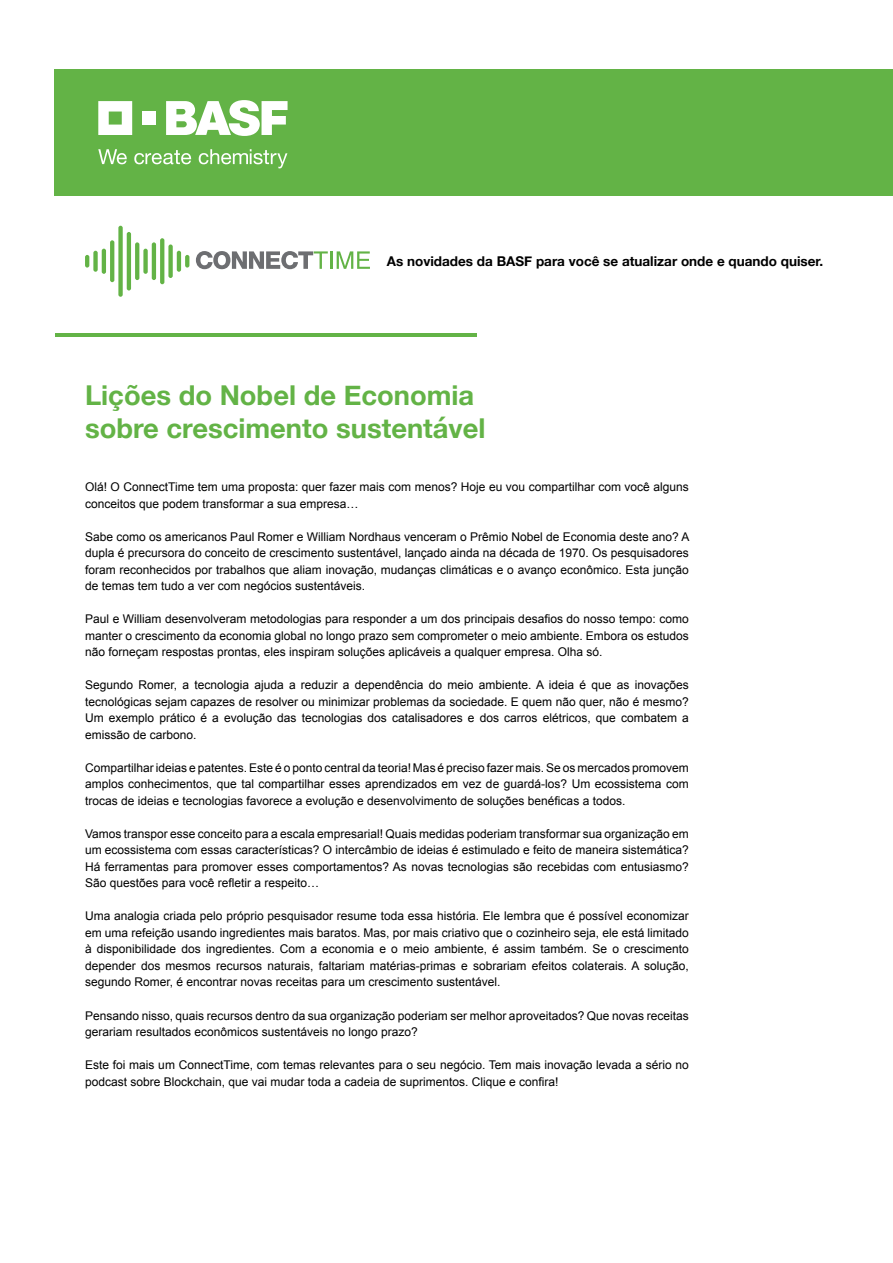
<style>
.page{position:relative;width:893px;height:1263px;background:#fff}
.page>*{position:absolute;margin:0;border:0;box-sizing:border-box;transform-origin:0 0}
.t1{font:700 27.3px/32.8px "Helvetica Neue";color:#63b346}
.t2{font:700 13.5px "Helvetica Neue";color:#000}
.t3{font:12px/16.5px "Arial";color:#000;text-align:justify}
</style>
<div class="page">
<div style="left:54px;top:69px;width:839px;height:127px;background:#63b346"></div>
<svg style="left:166px;top:100px;width:122px;height:36px"></svg>
<svg style="left:98px;top:101px;width:34px;height:34px"></svg>
<div style="left:143px;top:112px;width:13px;height:13px;background:#fff"></div>
<svg style="left:98px;top:149px;width:29px;height:15px"></svg>
<svg style="left:134px;top:150px;width:57px;height:14px"></svg>
<svg style="left:199px;top:149px;width:88px;height:19px"></svg>
<hr style="left:55px;top:333px;width:422px;height:4px;background:#63b346">
<hr style="left:127px;top:232px;width:4px;height:58px;background:#63b346;border-radius:2px">
<hr style="left:110px;top:240px;width:4px;height:42px;background:#63b346;border-radius:2px">
<div style="left:93px;top:251px;width:5px;height:21px;background:#63b346;border-radius:2px"></div>
<hr style="left:85px;top:255px;width:4px;height:13px;background:#63b346;border-radius:2px">
<div style="left:143px;top:249px;width:5px;height:25px;background:#63b346;border-radius:2px"></div>
<svg style="left:135px;top:242px;width:4px;height:38px"></svg>
<div style="left:118px;top:226px;width:5px;height:71px;background:#63b346;border-radius:2px"></div>
<hr style="left:102px;top:249px;width:4px;height:25px;background:#63b346;border-radius:2px">
<hr style="left:152px;top:242px;width:4px;height:38px;background:#63b346;border-radius:2px">
<svg style="left:160px;top:238px;width:4px;height:46px"></svg>
<hr style="left:177px;top:251px;width:4px;height:21px;background:#63b346;border-radius:2px">
<div style="left:168px;top:244px;width:5px;height:34px;background:#63b346;border-radius:2px"></div>
<svg style="left:185px;top:255px;width:4px;height:13px"></svg>
<svg style="left:196px;top:251px;width:132px;height:18px"></svg>
<hr style="left:330px;top:251px;width:3px;height:18px;background:#63b346">
<svg style="left:337px;top:251px;width:33px;height:18px"></svg>
<p class="t2" style="left:387px;top:251px;width:438px">As novidades da BASF para você se atualizar onde e quando quiser.</p>
<h1 class="t1" style="left:85px;top:379px;width:402px">Lições do Nobel de Economia sobre crescimento sustentável</h1>
<p class="t3" style="left:85px;top:479px;width:605px">Olá! O ConnectTime tem uma proposta: quer fazer mais com menos? Hoje eu vou compartilhar com você alguns conceitos que podem transformar a sua empresa…</p>
<p class="t3" style="left:85px;top:529px;width:606px">Sabe como os americanos Paul Romer e William Nordhaus venceram o Prêmio Nobel de Economia deste ano? A dupla é precursora do conceito de crescimento sustentável, lançado ainda na década de 1970. Os pesquisadores foram reconhecidos por trabalhos que aliam inovação, mudanças climáticas e o avanço econômico. Esta junção de temas tem tudo a ver com negócios sustentáveis.</p>
<p class="t3" style="left:85px;top:611px;width:605px">Paul e William desenvolveram metodologias para responder a um dos principais desafios do nosso tempo: como manter o crescimento da economia global no longo prazo sem comprometer o meio ambiente. Embora os estudos não forneçam respostas prontas, eles inspiram soluções aplicáveis a qualquer empresa. Olha só.</p>
<p class="t3" style="left:85px;top:677px;width:605px">Segundo Romer, a tecnologia ajuda a reduzir a dependência do meio ambiente. A ideia é que as inovações tecnológicas sejam capazes de resolver ou minimizar problemas da sociedade. E quem não quer, não é mesmo?<br>Um exemplo prático é a evolução das tecnologias dos catalisadores e dos carros elétricos, que combatem a emissão de carbono.</p>
<p class="t3" style="left:85px;top:760px;width:605px">Compartilhar ideias e patentes. Este é o ponto central da teoria! Mas é preciso fazer mais. Se os mercados promovem amplos conhecimentos, que tal compartilhar esses aprendizados em vez de guardá-los? Um ecossistema com trocas de ideias e tecnologias favorece a evolução e desenvolvimento de soluções benéficas a todos.</p>
<p class="t3" style="left:85px;top:826px;width:605px">Vamos transpor esse conceito para a escala empresarial! Quais medidas poderiam transformar sua organização em um ecossistema com essas características? O intercâmbio de ideias é estimulado e feito de maneira sistemática?<br>Há ferramentas para promover esses comportamentos? As novas tecnologias são recebidas com entusiasmo?<br>São questões para você refletir a respeito…</p>
<p class="t3" style="left:85px;top:908px;width:605px">Uma analogia criada pelo próprio pesquisador resume toda essa história. Ele lembra que é possível economizar em uma refeição usando ingredientes mais baratos. Mas, por mais criativo que o cozinheiro seja, ele está limitado à disponibilidade dos ingredientes. Com a economia e o meio ambiente, é assim também. Se o crescimento depender dos mesmos recursos naturais, faltariam matérias-primas e sobrariam efeitos colaterais. A solução, segundo Romer, é encontrar novas receitas para um crescimento sustentável.</p>
<p class="t3" style="left:85px;top:1007px;width:605px">Pensando nisso, quais recursos dentro da sua organização poderiam ser melhor aproveitados? Que novas receitas gerariam resultados econômicos sustentáveis no longo prazo?</p>
<p class="t3" style="left:85px;top:1057px;width:605px">Este foi mais um ConnectTime, com temas relevantes para o seu negócio. Tem mais inovação levada a sério no podcast sobre Blockchain, que vai mudar toda a cadeia de suprimentos. Clique e confira!</p>
</div>
